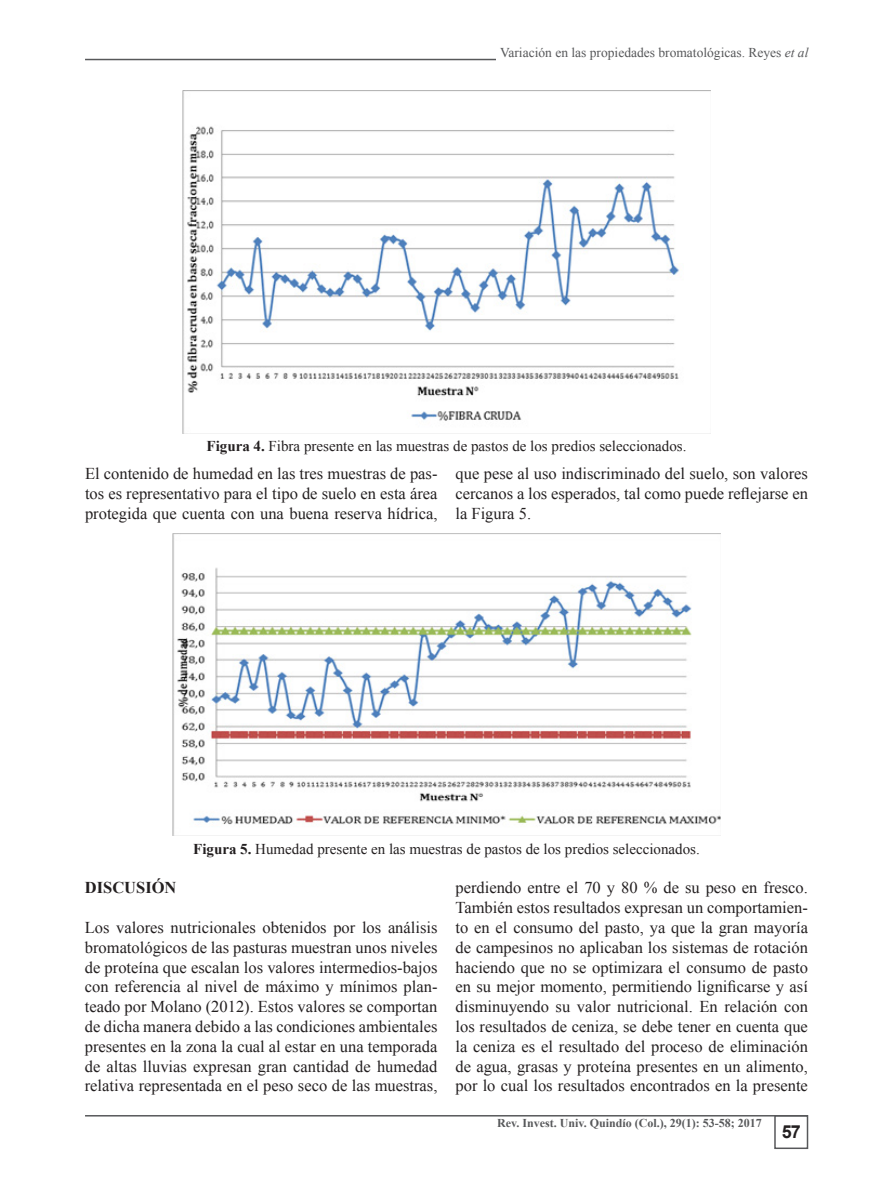
<style>
.page{position:relative;width:893px;height:1188px;background:#fff}
.page>*{position:absolute;margin:0;border:0;box-sizing:border-box;transform-origin:0 0}
.t1{font:700 18px "Arial";color:#231f20}
.t2{font:16.5px/19.8px "Times New Roman";color:#231f20;text-align:justify}
.t3{font:700 16.5px "Times New Roman";color:#231f20}
.t4{font:15px "Times New Roman";color:#231f20}
.t5{font:13.5px "Times New Roman";color:#57585a}
.t6{font:700 12px "Times New Roman";color:#57585a}
.s1{font-style:italic}
.s2{font-weight:700}
</style>
<div class="page">
<div style="left:774px;top:1115px;width:34px;height:34px;border:2px solid #57585a"></div>
<hr style="left:85px;top:59px;width:723px;height:1px;background:#57585a">
<hr style="left:85px;top:1115px;width:723px;height:2px;background:#57585a">
<img style="left:182px;top:90px;width:529px;height:343px">
<img style="left:173px;top:533px;width:547px;height:303px">
<div style="left:496px;top:48px;width:312px;height:20px;background:#fff"></div>
<p class="t5" style="left:500px;top:43px;width:310px">Variación en las propiedades bromatológicas. Reyes <span class="s1">et al</span></p>
<p class="t4" style="left:207px;top:436px;width:481px"><span class="s2">Figura 4.</span> Fibra presente en las muestras de pastos de los predios seleccionados.</p>
<p class="t2" style="left:85px;top:463px;width:354px">El contenido de humedad en las tres muestras de pas&shy;tos es representativo para el tipo de suelo en esta área protegida que cuenta con una buena reserva hídrica,</p>
<p class="t2" style="left:455px;top:463px;width:354px">que pese al uso indiscriminado del suelo, son valores cercanos a los esperados, tal como puede reflejarse en la Figura 5.</p>
<p class="t4" style="left:193px;top:838px;width:508px"><span class="s2">Figura 5.</span> Humedad presente en las muestras de pastos de los predios seleccionados.</p>
<p class="t3" style="left:85px;top:876px;width:93px">DISCUSIÓN</p>
<p class="t2" style="left:85px;top:917px;width:354px">Los valores nutricionales obtenidos por los análisis bromatológicos de las pasturas muestran unos niveles de proteína que escalan los valores intermedios-bajos con referencia al nivel de máximo y mínimos plan&shy;teado por Molano (2012). Estos valores se comportan de dicha manera debido a las condiciones ambientales presentes en la zona la cual al estar en una temporada de altas lluvias expresan gran cantidad de humedad relativa representada en el peso seco de las muestras,</p>
<p class="t2" style="left:455px;top:877px;width:354px">perdiendo entre el 70 y 80 % de su peso en fresco.<br>También estos resultados expresan un comportamien&shy;to en el consumo del pasto, ya que la gran mayoría de campesinos no aplicaban los sistemas de rotación haciendo que no se optimizara el consumo de pasto en su mejor momento, permitiendo lignificarse y así disminuyendo su valor nutricional. En relación con los resultados de ceniza, se debe tener en cuenta que la ceniza es el resultado del proceso de eliminación de agua, grasas y proteína presentes en un alimento, por lo cual los resultados encontrados en la presente</p>
<p class="t6" style="left:497px;top:1114px;width:266px">Rev. Invest. Univ. Quindío (Col.), 29(1): 53-58; 2017</p>
<p class="t1" style="left:782px;top:1119px;width:21px">57</p>
</div>
